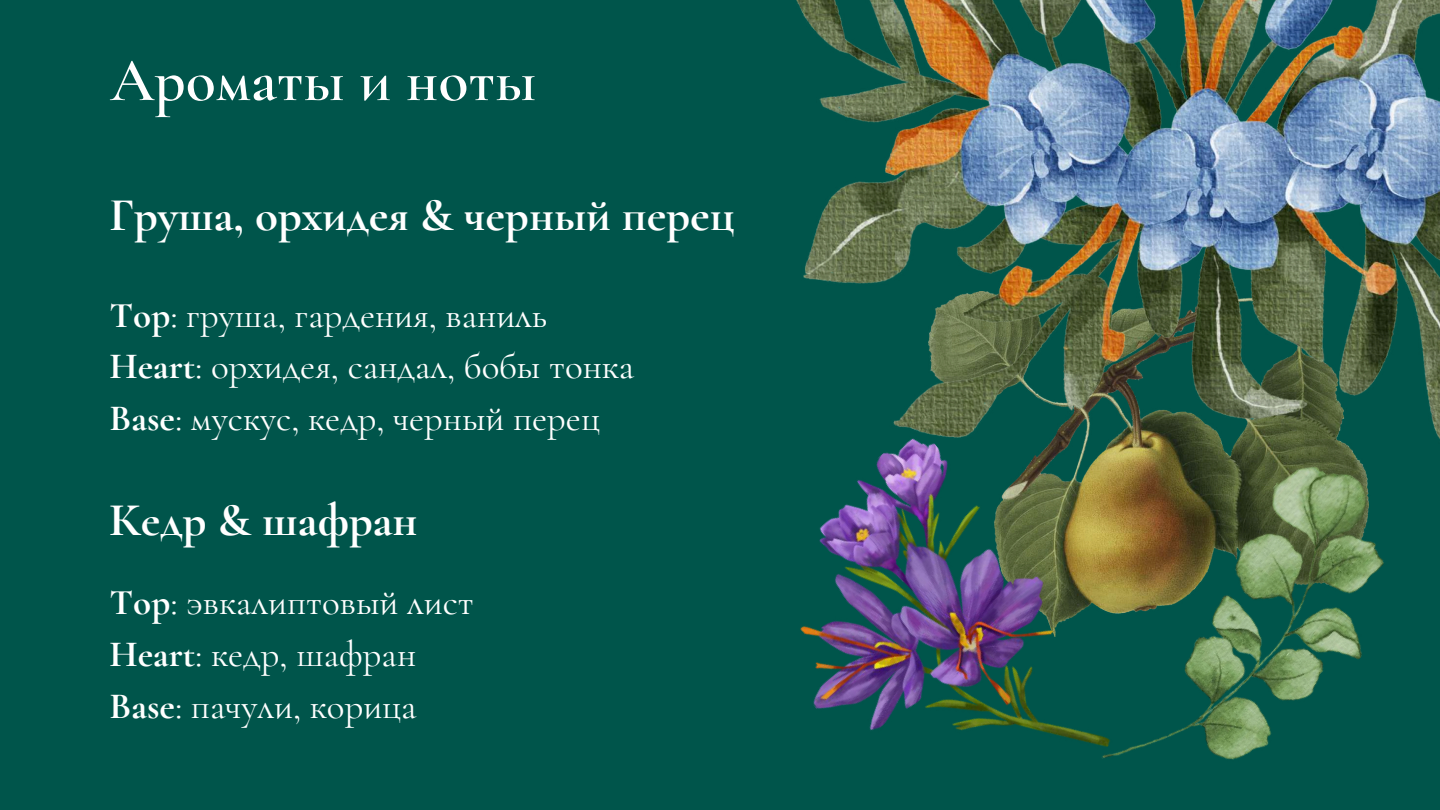
<style>
.page{position:relative;width:1440px;height:810px;background:#00554b}
.page>*{position:absolute;margin:0;border:0;box-sizing:border-box;transform-origin:0 0}
.t1{font:600 62px "Cormorant Garamond";color:#fff}
.t2{font:700 47px "Cormorant Garamond";color:#fff}
.t3{font:37px/51.8px "Cormorant Garamond";color:#fff}
.s1{font-weight:700}
</style>
<div class="page">
<img style="left:1161px;top:445px;width:223px;height:315px">
<img style="left:800px;top:445px;width:361px;height:314px">
<img style="left:796px;top:0;width:644px;height:445px">
<h1 class="t1" style="left:110px;top:43px;width:428px">Ароматы и ноты</h1>
<p class="t2" style="left:110px;top:186px;width:627px">Груша, орхидея &amp; черный перец</p>
<p class="t3" style="left:110px;top:289px;width:526px"><span class="s1">Top</span>: груша, гардения, ваниль<br><span class="s1">Heart</span>: орхидея, сандал, бобы тонка<br><span class="s1">Base</span>: мускус, кедр, черный перец</p>
<p class="t2" style="left:110px;top:492px;width:310px">Кедр &amp; шафран</p>
<p class="t3" style="left:110px;top:577px;width:366px"><span class="s1">Top</span>: эвкалиптовый лист<br><span class="s1">Heart</span>: кедр, шафран<br><span class="s1">Base</span>: пачули, корица</p>
</div>
